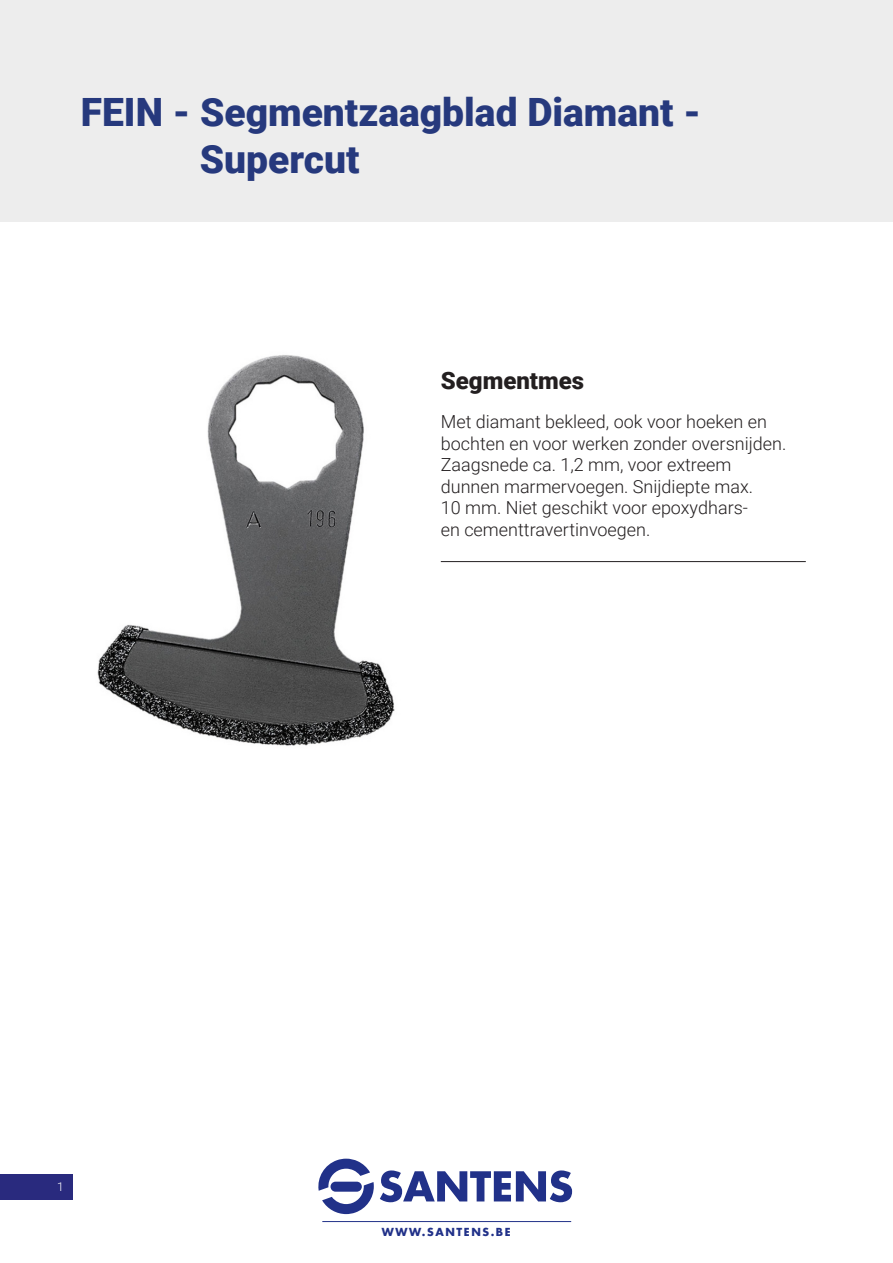
<style>
.page{position:relative;width:893px;height:1263px;background:#fff}
.page>*{position:absolute;margin:0;border:0;box-sizing:border-box;transform-origin:0 0}
.t1{font:900 39px/46.8px "Roboto";color:#26397d}
.t2{font:900 24px "Roboto";color:#231f20}
.t3{font:300 18px/21.6px "Roboto";color:#231f20}
.t4{font:300 12px "Roboto";color:#fff}
.t5{font:700 10.8px "Futura Std";letter-spacing:.145em;color:#213189}
</style>
<div class="page">
<div style="left:0;top:1174px;width:72px;height:25px;background:#292a7e"></div>
<svg style="left:380px;top:1170px;width:192px;height:32px"></svg>
<svg style="left:318px;top:1159px;width:56px;height:55px"></svg>
<div style="left:330px;top:1182px;width:32px;height:10px;background:#213189;border-radius:5px"></div>
<hr style="left:322px;top:1221px;width:249px;height:1px;background:#213189">
<div style="left:0;top:0;width:893px;height:221px;background:#ededed"></div>
<img style="left:97px;top:355px;width:413px;height:391px">
<hr style="left:441px;top:561px;width:365px;height:1px;background:#231f20">
<p class="t1" style="left:200px;top:87px;width:503px;text-indent:-119px">FEIN - Segmentzaagblad Diamant -<br>Supercut</p>
<p class="t2" style="left:441px;top:364px;width:145px">Segmentmes</p>
<p class="t3" style="left:441px;top:410px;width:347px">Met diamant bekleed, ook voor hoeken en bochten en voor werken zonder oversnijden.<br>Zaagsnede ca. 1,2 mm, voor extreem dunnen marmervoegen. Snijdiepte max.<br>10 mm. Niet geschikt voor epoxydhars-<br>en cementtravertinvoegen.</p>
<p class="t4" style="left:57px;top:1178px;width:8px">1</p>
<p class="t5" style="left:382px;top:1224px;width:130px">WWW.SANTENS.BE</p>
</div>
